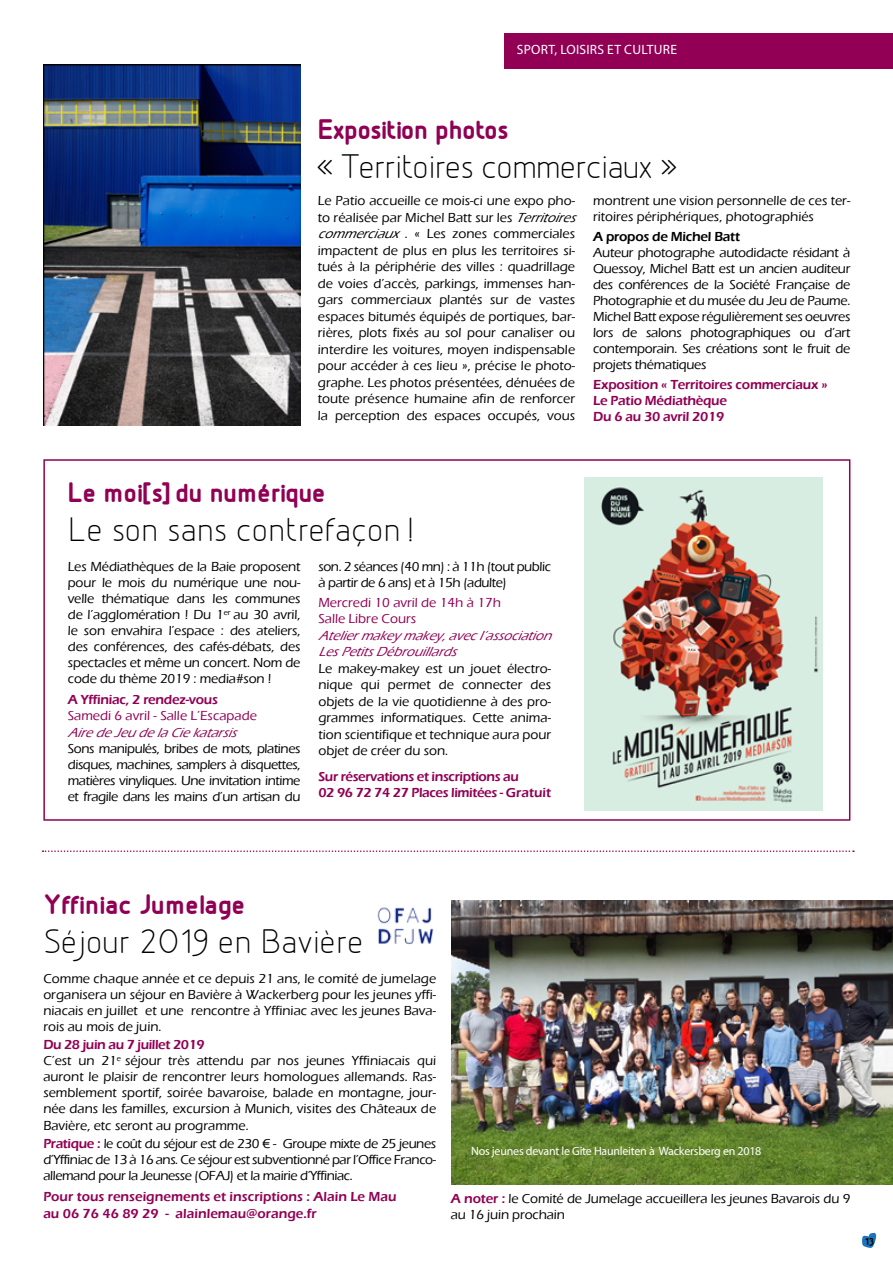
<style>
.page{position:relative;width:893px;height:1263px;background:#fff}
.page>*{position:absolute;margin:0;border:0;box-sizing:border-box;transform-origin:0 0}
.t1{font:36px "Designio";color:#000}
.t2{font:36px "Designio";letter-spacing:-.02em;color:#000}
.t3{font:700 30px "Designio";letter-spacing:-.01em;color:#900054}
.t4{font:500 13.5px/16px "Eras ITC";color:#000;text-align:justify}
.t5{font:600 13.5px/16px "Eras ITC";letter-spacing:-.02em;color:#900054}
.t6{font:italic 500 13.5px/16.5px "Eras ITC";color:#900054}
.t7{font:600 13.5px/16.5px "Eras ITC";color:#900054}
.t8{font:500 13.5px/16.5px "Eras ITC";color:#900054}
.t9{font:500 13.5px/16px "Eras ITC";letter-spacing:-.03em;color:#000}
.t10{font:13.5px "Myriad Pro";letter-spacing:.02em;color:#fff}
.t11{font:600 13.5px "Eras ITC";letter-spacing:-.02em;color:#000}
.t12{font:12px "Myriad Pro";letter-spacing:-.02em;color:#fff}
.t13{font:700 11.55px "Designio";color:#000}
.s1{font-style:italic}
.s2{font-weight:600;color:#900054}
</style>
<div class="page">
<svg style="left:862px;top:1232px;width:15px;height:16px"></svg>
<img style="left:452px;top:900px;width:441px;height:284px">
<div style="left:43px;top:459px;width:807px;height:362px;border:2px solid #900054"></div>
<div style="left:505px;top:33px;width:388px;height:36px;background:#920056"></div>
<img style="left:584px;top:477px;width:238px;height:333px">
<img style="left:43px;top:64px;width:257px;height:362px">
<img style="left:377px;top:907px;width:57px;height:38px">
<svg style="left:43px;top:850px;width:811px;height:2px"></svg>
<p class="t10" style="left:517px;top:41px;width:56px">SPORT, LOISI</p>
<p class="t10" style="left:590px;top:41px;width:87px">RS ET CULTU RE</p>
<h2 class="t3" style="left:318px;top:113px;width:192px">Exposition photos</h2>
<h1 class="t2" style="left:318px;top:147px;width:362px">« Territoires commerciaux »</h1>
<p class="t4" style="left:318px;top:193px;width:265px;line-height:16.5px;text-align:left">Le Patio accueille ce mois-ci une expo pho&shy;to réalisée par Michel Batt sur les <span class="s1">Territoires commerciaux</span>. « Les zones commerciales impactent de plus en plus les territoires si&shy;tués à la périphérie des villes : quadrillage de voies d’accès, parkings, immenses han&shy;gars commerciaux plantés sur de vastes espaces bitumés équipés de portiques, bar&shy;rières, plots fixés au sol pour canaliser ou interdire les voitures, moyen indispensable pour accéder à ces lieu », précise le photo&shy;graphe. Les photos présentées, dénuées de toute présence humaine afin de renforcer la perception des espaces occupés, vous</p>
<p class="t4" style="left:593px;top:193px;width:259px">montrent une vision personnelle de ces ter&shy;ritoires périphériques, photographiés</p>
<p class="t11" style="left:593px;top:229px;width:148px">A propos de Michel Batt</p>
<p class="t4" style="left:593px;top:244px;width:259px">Auteur photographe autodidacte résidant à Quessoy, Michel Batt est un ancien auditeur des conférences de la Société Française de Photographie et du musée du Jeu de Paume.<br>Michel Batt expose régulièrement ses oeuvres lors de salons photographiques ou d’art contemporain. Ses créations sont le fruit de projets thématiques</p>
<p class="t5" style="left:593px;top:376px;width:236px">Exposition « Territoires commerciaux »<br>Le Patio Médiathèque<br>Du 6 au 30 avril 2019</p>
<h2 class="t3" style="left:68px;top:476px;width:260px">Le moi[s] du numérique</h2>
<h1 class="t1" style="left:68px;top:511px;width:345px">Le son sans contrefaçon !</h1>
<p class="t4" style="left:68px;top:559px;width:234px">Les Médiathèques de la Baie proposent pour le mois du numérique une nou&shy;velle thématique dans les communes de l’agglomération ! Du 1<sup>er</sup> au 30 avril, le son envahira l’espace : des ateliers, des conférences, des cafés-débats, des spectacles et même un concert. Nom de code du thème 2019 : media#son !</p>
<p class="t5" style="left:68px;top:692px;width:152px">A Yffiniac, 2 rendez-vous</p>
<p class="t8" style="left:68px;top:708px;width:191px">Samedi 6 avril - Salle L’Escapade</p>
<p class="t6" style="left:68px;top:724px;width:176px">AiredeJeudelaCiekatarsis</p>
<p class="t4" style="left:68px;top:741px;width:234px">Sons manipulés, bribes de mots, platines disques, machines, samplers à disquettes, matières vinyliques. Une invitation intime et fragile dans les mains d’un artisan du</p>
<p class="t9" style="left:318px;top:559px;width:234px">son. 2 séances (40 mn) : à 11h (tout public à partir de 6 ans) et à 15h (adulte)</p>
<p class="t8" style="left:318px;top:594px;width:184px">Mercredi 10 avril de 14h à 17h<br>Salle Libre Cours</p>
<p class="t6" style="left:318px;top:627px;width:240px">Ateliermakey makey,avecl’association<br>LesPetitsDébrouillards</p>
<p class="t4" style="left:318px;top:660px;width:234px;line-height:16.5px">Le makey-makey est un jouet électro&shy;nique qui permet de connecter des objets de la vie quotidienne à des pro&shy;grammes informatiques. Cette anima&shy;tion scientifique et technique aura pour objet de créer du son.</p>
<p class="t5" style="left:318px;top:768px;width:234px;line-height:16.5px">Sur réservations et inscriptions au<br>02 96 72 74 27 Places limitées - Gratuit</p>
<h2 class="t3" style="left:43px;top:888px;width:204px">Yffiniac Jumelage</h2>
<h1 class="t1" style="left:43px;top:923px;width:321px">Séjour 2019 en Bavière</h1>
<p class="t4" style="left:43px;top:971px;width:394px">Comme chaque année et ce depuis 21 ans, le comité de jumelage organisera un séjour en Bavière à Wackerberg pour les jeunes yffi&shy;niacais en juillet et une rencontre à Yffiniac avec les jeunes Bava&shy;rois au mois de juin.</p>
<p class="t4" style="left:43px;top:1037px;width:394px;text-align:left"><span class="s2">Du 28 juin au 7 juillet 2019<br></span>C’est un 21<sup>e</sup> séjour très attendu par nos jeunes Yffiniacais qui auront le plaisir de rencontrer leurs homologues allemands. Ras&shy;semblement sportif, soirée bavaroise, balade en montagne, jour&shy;née dans les familles, excursion à Munich, visites des Châteaux de Bavière, etc seront au programme.</p>
<p class="t4" style="left:43px;top:1135px;width:394px"><span class="s2">Pratique :</span> le coût du séjour est de 230 € - Groupe mixte de 25 jeunes d’Yffiniac de 13 à 16 ans. Ce séjour est subventionné par l’Office Franco&shy;allemand pour la Jeunesse (OFAJ) et la mairie d’Yffiniac.</p>
<p class="t7" style="left:43px;top:1188px;width:355px">Pour tous renseignements et inscriptions : Alain Le Mau au 06 76 46 89 29 - alainlemau@orange.fr</p>
<p class="t12" style="left:471px;top:1143px;width:292px">Nos jeunes devant le Gite Haunleiten à Wackersberg en 2018</p>
<p class="t4" style="left:451px;top:1190px;width:401px"><span class="s2">A noter :</span> le Comité de Jumelage accueillera les jeunes Bavarois du 9 au 16 juin prochain</p>
<p class="t13" style="left:865px;top:1235px;width:11px">13</p>
</div>
